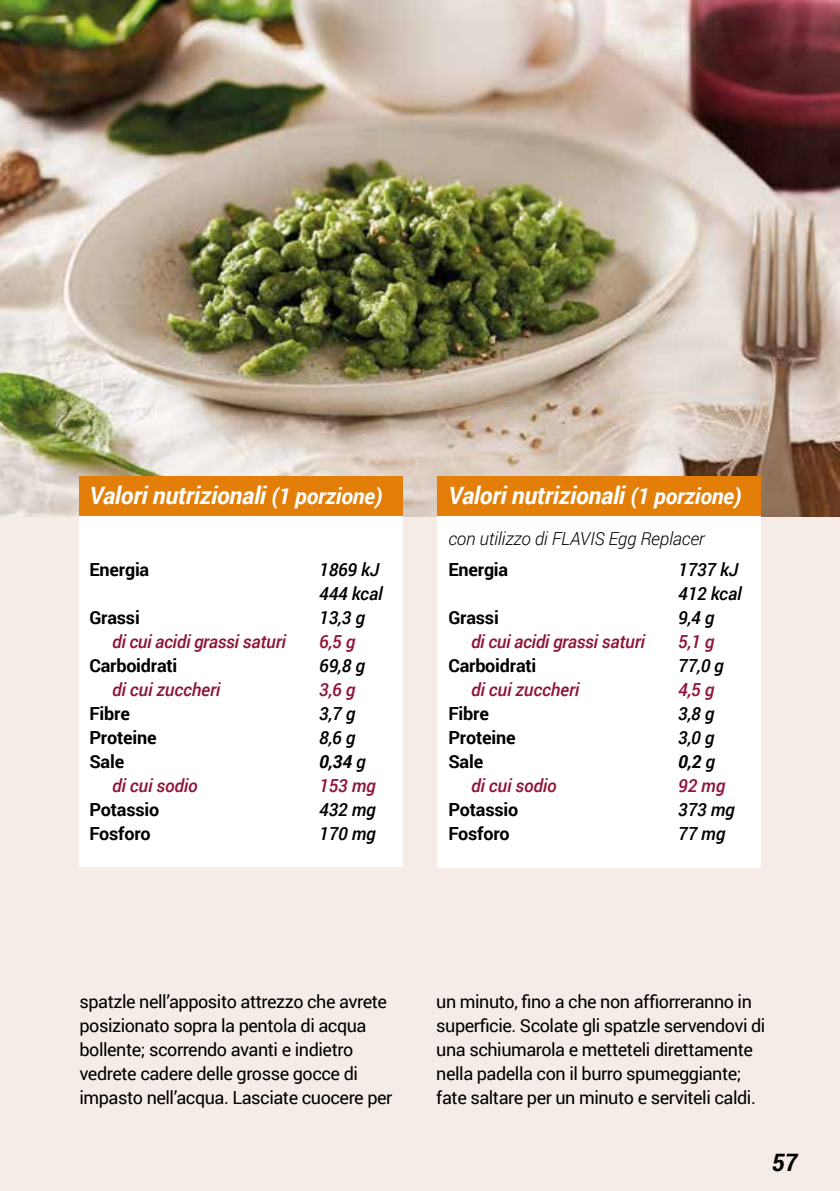
<style>
.page{position:relative;width:840px;height:1191px;background:#fff}
.page>*{position:absolute;margin:0;border:0;box-sizing:border-box;transform-origin:0 0}
.t1{font:italic 700 24px "Roboto";letter-spacing:-.01em;color:#fff}
.t2{font:italic 700 24px "Roboto";color:#000}
.t3{font:18px/24px "Roboto";letter-spacing:-.025em;color:#000}
.t4{font:italic 500 18px "Roboto";letter-spacing:-.01em;color:#8f1538}
.t5{font:700 18px "Roboto";letter-spacing:-.01em;color:#000}
.t6{font:italic 500 18px/24px "Roboto";letter-spacing:-.01em;color:#000}
.t7{font:italic 300 18px "Roboto";letter-spacing:-.01em;color:#000}
.t8{font:italic 700 18px "Roboto";color:#000}
.s1{font-size:22px}
.s2{font-weight:500}
</style>
<div class="page">
<div style="left:0;top:500px;width:839px;height:691px;background:#f5ebe7"></div>
<img style="left:0;top:0;width:839px;height:516px">
<div style="left:437px;top:499px;width:323px;height:369px;background:#fff"></div>
<div style="left:437px;top:476px;width:323px;height:40px;background:#e37f09"></div>
<div style="left:79px;top:498px;width:324px;height:368px;background:#fff"></div>
<div style="left:79px;top:476px;width:324px;height:40px;background:#e37f09"></div>
<h1 class="t1" style="left:89px;top:479px;width:294px">Valori nutrizionali <span class="s1">(1 porzione)</span></h1>
<p class="t5" style="left:89px;top:557px;width:61px">Energia</p>
<p class="t6" style="left:319px;top:557px;width:65px">1869 kJ<br>444 kcal</p>
<p class="t5" style="left:89px;top:605px;width:52px">Grassi</p>
<p class="t6" style="left:319px;top:605px;width:47px">13,3 g</p>
<p class="t4" style="left:112px;top:629px;width:175px">di cui acidi grassi saturi</p>
<p class="t4" style="left:319px;top:629px;width:38px">6,5 g</p>
<p class="t5" style="left:89px;top:653px;width:89px">Carboidrati</p>
<p class="t6" style="left:319px;top:653px;width:47px">69,8 g</p>
<p class="t4" style="left:112px;top:677px;width:110px">di cui zuccheri</p>
<p class="t4" style="left:319px;top:677px;width:38px">3,6 g</p>
<p class="t5" style="left:89px;top:701px;width:42px">Fibre</p>
<p class="t6" style="left:319px;top:701px;width:38px">3,7 g</p>
<p class="t5" style="left:89px;top:725px;width:69px">Proteine</p>
<p class="t6" style="left:319px;top:725px;width:38px">8,6 g</p>
<p class="t5" style="left:89px;top:749px;width:36px">Sale</p>
<p class="t8" style="left:319px;top:749px;width:48px">0,34 <span class="s2">g</span></p>
<p class="t4" style="left:112px;top:773px;width:87px">di cui sodio</p>
<p class="t4" style="left:319px;top:773px;width:58px">153 mg</p>
<p class="t5" style="left:89px;top:797px;width:71px">Potassio</p>
<p class="t6" style="left:319px;top:797px;width:58px">432 mg</p>
<p class="t5" style="left:89px;top:821px;width:63px">Fosforo</p>
<p class="t6" style="left:319px;top:821px;width:58px">170 mg</p>
<h1 class="t1" style="left:448px;top:479px;width:294px">Valori nutrizionali <span class="s1">(1 porzione)</span></h1>
<p class="t7" style="left:448px;top:525px;width:258px">con utilizzo di FLAVIS Egg Replacer</p>
<p class="t5" style="left:448px;top:557px;width:61px">Energia</p>
<p class="t6" style="left:677px;top:557px;width:65px">1737 kJ<br>412 kcal</p>
<p class="t5" style="left:448px;top:605px;width:52px">Grassi</p>
<p class="t6" style="left:677px;top:605px;width:38px">9,4 g</p>
<p class="t4" style="left:471px;top:629px;width:175px">di cui acidi grassi saturi</p>
<p class="t4" style="left:677px;top:629px;width:38px">5,1 g</p>
<p class="t5" style="left:448px;top:653px;width:89px">Carboidrati</p>
<p class="t6" style="left:677px;top:653px;width:47px">77,0 g</p>
<p class="t4" style="left:471px;top:677px;width:110px">di cui zuccheri</p>
<p class="t4" style="left:677px;top:677px;width:38px">4,5 g</p>
<p class="t5" style="left:448px;top:701px;width:42px">Fibre</p>
<p class="t6" style="left:677px;top:701px;width:38px">3,8 g</p>
<p class="t5" style="left:448px;top:725px;width:69px">Proteine</p>
<p class="t6" style="left:677px;top:725px;width:38px">3,0 g</p>
<p class="t5" style="left:448px;top:749px;width:36px">Sale</p>
<p class="t8" style="left:677px;top:749px;width:38px">0,2 <span class="s2">g</span></p>
<p class="t4" style="left:471px;top:773px;width:87px">di cui sodio</p>
<p class="t4" style="left:677px;top:773px;width:49px">92 mg</p>
<p class="t5" style="left:448px;top:797px;width:71px">Potassio</p>
<p class="t6" style="left:677px;top:797px;width:58px">373 mg</p>
<p class="t5" style="left:448px;top:821px;width:63px">Fosforo</p>
<p class="t6" style="left:677px;top:821px;width:49px">77 mg</p>
<p class="t3" style="left:79px;top:989px;width:314px">spatzle nell’apposito attrezzo che avrete posizionato sopra la pentola di acqua bollente; scorrendo avanti e indietro vedrete cadere delle grosse gocce di impasto nell’acqua. Lasciate cuocere per</p>
<p class="t3" style="left:436px;top:989px;width:330px">un minuto, fino a che non affiorreranno in superficie. Scolate gli spatzle servendovi di una schiumarola e metteteli direttamente nella padella con il burro spumeggiante; fate saltare per un minuto e serviteli caldi.</p>
<h1 class="t2" style="left:771px;top:1145px;width:27px">57</h1>
</div>
